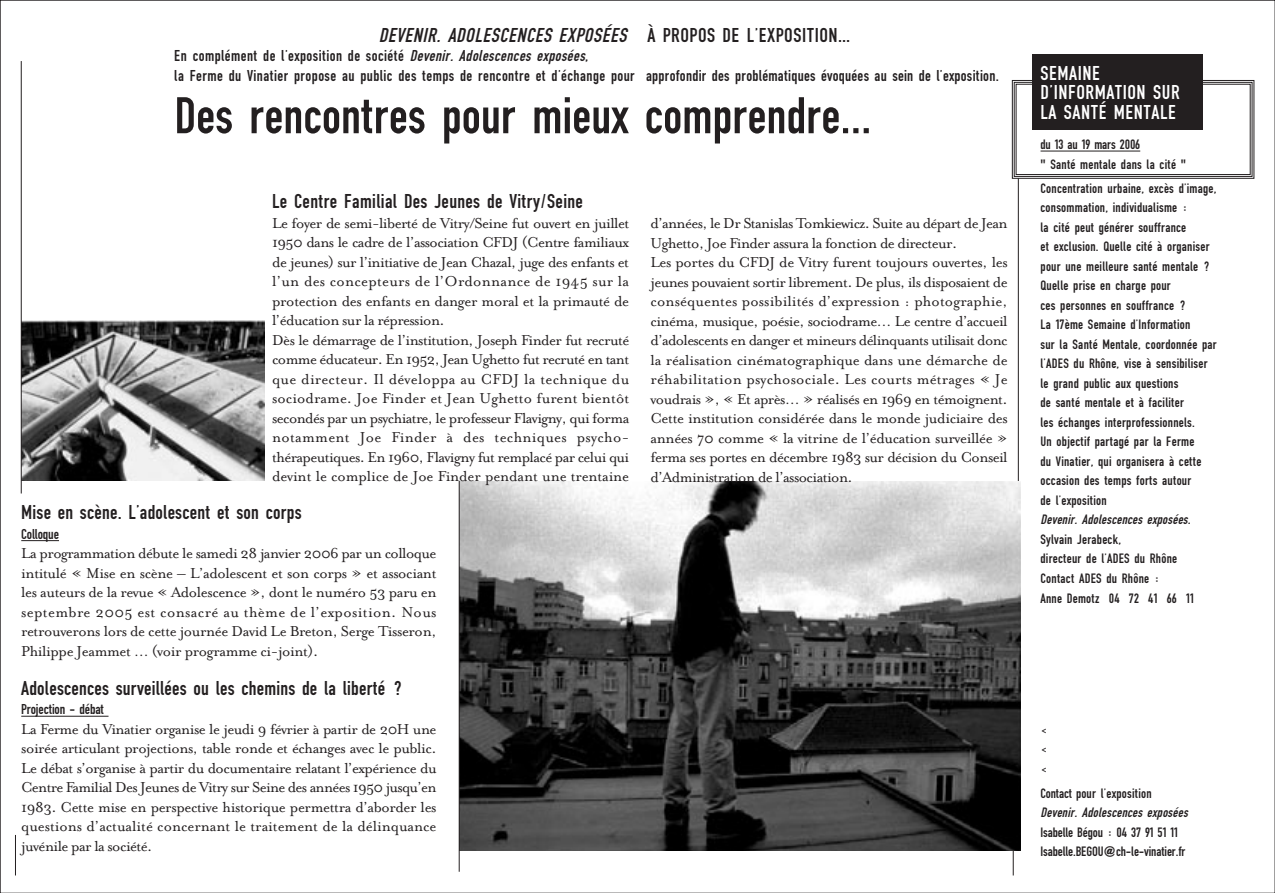
<style>
.page{position:relative;width:1275px;height:893px;background:#fff}
.page>*{position:absolute;margin:0;border:0;box-sizing:border-box;transform-origin:0 0}
.t1{font:54px "Fette Engschrift FO";color:#231f20}
.t2{font:21px "Fette Engschrift FO";letter-spacing:.01em;color:#231f20}
.t3{font:italic 21px "Fette Engschrift FO";color:#231f20}
.t4{font:21px/19.5px "Fette Engschrift FO";letter-spacing:.025em;color:#fff}
.t5{font:16.5px/19.5px "Mrs Eaves Roman";letter-spacing:-.035em;color:#231f20;text-align:justify}
.t6{font:16.5px/19.5px "Fette Engschrift FO";letter-spacing:.025em;color:#231f20}
.t7{font:15px "Fette Engschrift FO";letter-spacing:-.01em;color:#231f20}
.t8{font:14.25px/19.5px "Fette Engschrift FO";letter-spacing:.015em;color:#231f20}
.t9{font:italic 14.25px "Fette Engschrift FO";color:#231f20}
.t10{font:14.25px/19.5px "Fette Engschrift FO";letter-spacing:-.01em;color:#231f20}
.t11{font:9.15px/19.5px "Fette Engschrift FO";color:#231f20;text-align:justify}
.s1{font-style:normal}
.s2{font-style:italic}
</style>
<div class="page">
<hr style="left:1013px;top:835px;width:1px;height:40px;background:#231f20">
<hr style="left:1018px;top:176px;width:1px;height:652px;background:#231f20">
<svg style="left:1012px;top:80px;width:243px;height:99px"></svg>
<hr style="left:15px;top:834px;width:1px;height:41px;background:#231f20">
<hr style="left:21px;top:540px;width:38px;height:1px;background:#231f20">
<hr style="left:21px;top:716px;width:88px;height:1px;background:#231f20">
<img style="left:460px;top:481px;width:560px;height:369px">
<img style="left:22px;top:321px;width:242px;height:160px">
<div style="left:1033px;top:54px;width:170px;height:75px;background:#231f20"></div>
<hr style="left:1041px;top:151px;width:99px;height:1px;background:#231f20">
<hr style="left:459px;top:481px;width:1px;height:390px;background:#231f20">
<hr style="left:21px;top:61px;width:1px;height:432px;background:#231f20">
<p class="t3" style="left:379px;top:27px;width:473px">DEVENIR. ADOLESCENCES EXPOSÉES <span class="s1">À P R O P O S D E L ’ E X P O S I T I O N …</span></p>
<p class="t6" style="left:174px;top:47px;width:826px">En complément de l’exposition de société <span class="s2">Devenir. Adolescences exposées</span>,<br>la Ferme du Vinatier propose au public des temps de rencontre et d’échange pour approfondir des problématiques évoquées au sein de l’exposition.</p>
<h1 class="t1" style="left:174px;top:95px;width:699px">Des rencontres pour mieux comprendre…</h1>
<p class="t2" style="left:272px;top:193px;width:312px">Le Centre Familial Des Jeunes de Vitry/Seine</p>
<p class="t5" style="left:272px;top:212px;width:359px;text-align:left">Le foyer de semi-liberté de Vitry/Seine fut ouvert en juillet 1950 dans le cadre de l’association CFDJ (Centre familiaux de jeunes) sur l’initiative de Jean Chazal, juge des enfants et l’un des concepteurs de l’Ordonnance de 1945 sur la protection des enfants en danger moral et la primauté de l’éducation sur la répression.<br>Dès le démarrage de l’institution, Joseph Finder fut recruté comme éducateur. En 1952, Jean Ughetto fut recruté en tant que directeur. Il développa au CFDJ la technique du sociodrame. Joe Finder et Jean Ughetto furent bientôt secondés par un psychiatre, le professeur Flavigny, qui forma notamment Joe Finder à des techniques psycho&shy;thérapeutiques. En 1960, Flavigny fut remplacé par celui qui devint le complice de Joe Finder pendant une trentaine</p>
<p class="t5" style="left:651px;top:213px;width:359px;text-align:left">d’années, le Dr Stanislas Tomkiewicz. Suite au départ de Jean Ughetto, Joe Finder assura la fonction de directeur.<br>Les portes du CFDJ de Vitry furent toujours ouvertes, les jeunes pouvaient sortir librement. De plus, ils disposaient de conséquentes possibilités d’expression : photographie, cinéma, musique, poésie, sociodrame… Le centre d’accueil d’adolescents en danger et mineurs délinquants utilisait donc la réalisation cinématographique dans une démarche de réhabilitation psychosociale. Les courts métrages « Je voudrais », « Et après… » réalisés en 1969 en témoignent.<br>Cette institution considérée dans le monde judiciaire des années 70 comme « la vitrine de l’éducation surveillée » ferma ses portes en décembre 1983 sur décision du Conseil d’Administration de l’association.</p>
<p class="t2" style="left:21px;top:504px;width:282px">Mise en scène. L’adolescent et son corps</p>
<p class="t7" style="left:21px;top:528px;width:39px">Colloque</p>
<p class="t5" style="left:21px;top:542px;width:417px">La programmation débute le samedi 28 janvier 2006 par un colloque intitulé « Mise en scène – L’adolescent et son corps » et associant les auteurs de la revue « Adolescence », dont le numéro 53 paru en septembre 2005 est consacré au thème de l’exposition. Nous retrouverons lors de cette journée David Le Breton, Serge Tisseron, Philippe Jeammet … (voir programme ci-joint).</p>
<p class="t2" style="left:21px;top:679px;width:383px">Adolescences surveillées ou les chemins de la liberté ?</p>
<p class="t7" style="left:21px;top:703px;width:84px">Projection - débat</p>
<p class="t5" style="left:21px;top:718px;width:417px">La Ferme du Vinatier organise le jeudi 9 février à partir de 20H une soirée articulant projections, table ronde et échanges avec le public.<br>Le débat s’organise à partir du documentaire relatant l’expérience du Centre Familial Des Jeunes de Vitry sur Seine des années 1950 jusqu’en 1983. Cette mise en perspective historique permettra d’aborder les questions d’actualité concernant le traitement de la délinquance juvénile par la société.</p>
<p class="t4" style="left:1041px;top:65px;width:141px">SEMAINE<br>D’INFORMATION SUR<br>LA SANTÉ MENTALE</p>
<p class="t8" style="left:1041px;top:136px;width:147px">du 13 au 19 mars 2006<br>" Santé mentale dans la cité "</p>
<p class="t8" style="left:1041px;top:179px;width:178px">Concentration urbaine, excès d’image, consommation, individualisme :<br>la cité peut générer souffrance<br>et exclusion. Quelle cité à organiser pour une meilleure santé mentale ?<br>Quelle prise en charge pour<br>ces personnes en souffrance ?<br>La 17ème Semaine d’Information<br>sur la Santé Mentale, coordonnée par l’ADES du Rhône, vise à sensibiliser le grand public aux questions<br>de santé mentale et à faciliter<br>les échanges interprofessionnels.<br>Un objectif partagé par la Ferme<br>du Vinatier, qui organisera à cette occasion des temps forts autour<br>de l’exposition</p>
<p class="t9" style="left:1041px;top:514px;width:154px">Devenir. Adolescences exposées.</p>
<p class="t8" style="left:1041px;top:530px;width:155px">Sylvain Jerabeck,<br>directeur de l’ADES du Rhône<br>Contact ADES du Rhône :<br>Anne Demotz 04 72 41 66 11</p>
<p class="t11" style="left:1042px;top:721px;width:6px">&lt; &lt; &lt;</p>
<p class="t8" style="left:1041px;top:784px;width:113px">Contact pour l’exposition</p>
<p class="t9" style="left:1041px;top:807px;width:152px">Devenir. Adolescences exposées</p>
<p class="t10" style="left:1041px;top:823px;width:146px">Isabelle Bégou : 04 37 91 51 11<br>Isabelle.BEGOU@ch-le-vinatier.fr</p>
</div>
